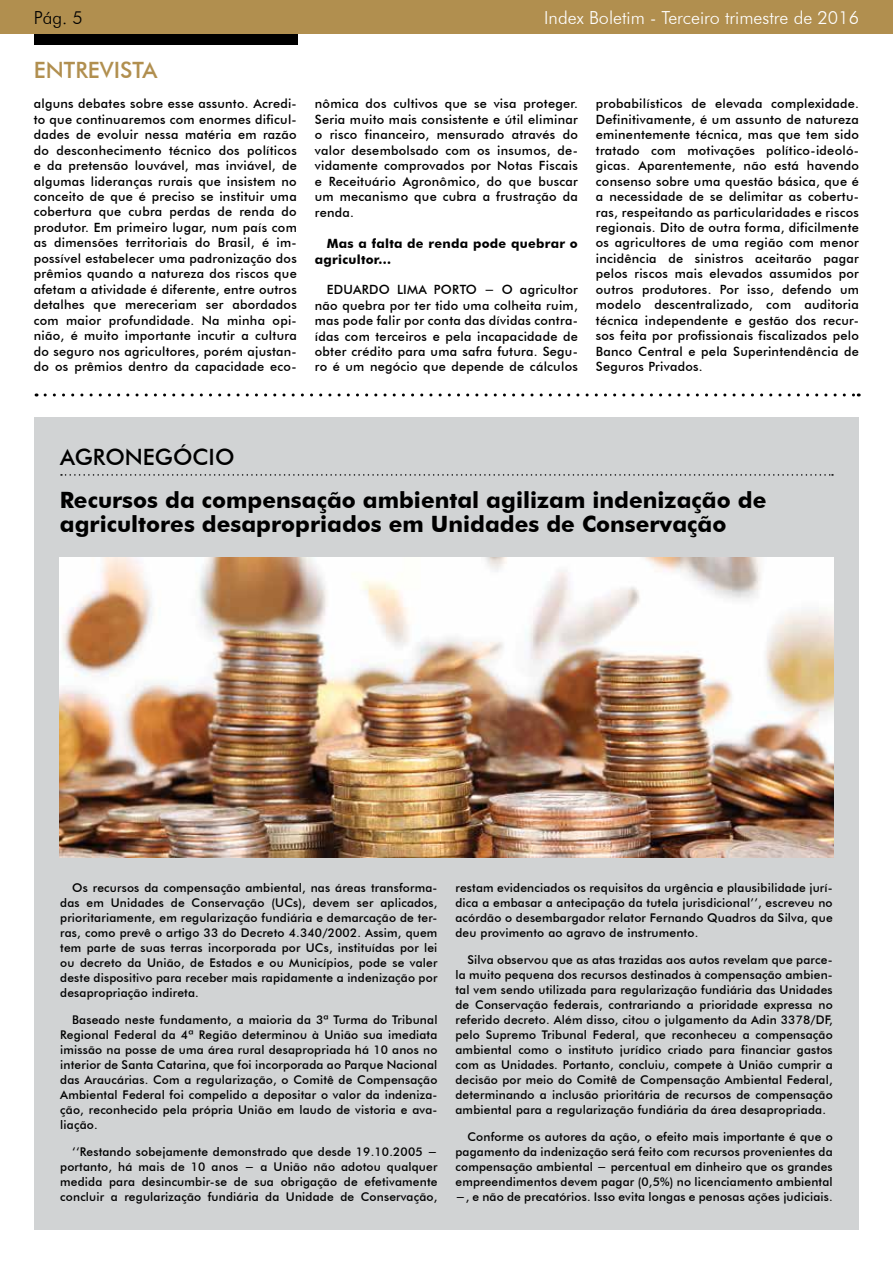
<style>
.page{position:relative;width:893px;height:1263px;background:#fff}
.page>*{position:absolute;margin:0;border:0;box-sizing:border-box;transform-origin:0 0}
.t1{font:700 22.5px/24px "Futura BT";color:#000}
.t2{font:500 22.5px "Futura BT";color:#000}
.t3{font:500 22.5px "Futura BT";color:#b18f4f}
.t4{font:300 18px "Futura BT";color:#fff}
.t5{font:300 18px "Futura BT";color:#000}
.t6{font:500 12.75px/15.5px "Futura BT";letter-spacing:.02em;color:#000;text-align:justify}
.t7{font:700 12.75px/16.2px "Futura BT";letter-spacing:.02em;color:#000}
.t8{font:500 12px/15px "Futura BT";letter-spacing:.015em;color:#000;text-align:justify}
</style>
<div class="page">
<div style="left:0;top:0;width:893px;height:34px;background:#b18f4f"></div>
<div style="left:34px;top:34px;width:263px;height:11px;background:#000"></div>
<svg style="left:45px;top:393px;width:814px;height:3px"></svg>
<div style="left:34px;top:417px;width:825px;height:813px;background:#d1d3d4"></div>
<svg style="left:61px;top:474px;width:772px;height:2px"></svg>
<img style="left:59px;top:558px;width:775px;height:300px">
<h2 class="t5" style="left:34px;top:6px;width:50px">Pág. 5</h2>
<h1 class="t3" style="left:34px;top:56px;width:125px">ENTREVISTA</h1>
<h2 class="t4" style="left:544px;top:6px;width:316px">Index Boletim - Terceiro trimestre de 2016</h2>
<p class="t6" style="left:34px;top:96px;width:265px">alguns debates sobre esse assunto. Acredi&shy;to que continuaremos com enormes dificul&shy;dades de evoluir nessa matéria em razão do desconhecimento técnico dos políticos e da pretensão louvável, mas inviável, de algumas lideranças rurais que insistem no conceito de que é preciso se instituir uma cobertura que cubra perdas de renda do produtor. Em primeiro lugar, num país com as dimensões territoriais do Brasil, é im&shy;possível estabelecer uma padronização dos prêmios quando a natureza dos riscos que afetam a atividade é diferente, entre outros detalhes que mereceriam ser abordados com maior profundidade. Na minha opi&shy;nião, é muito importante incutir a cultura do seguro nos agricultores, porém ajustan&shy;do os prêmios dentro da capacidade eco-</p>
<p class="t6" style="left:315px;top:96px;width:265px">nômica dos cultivos que se visa proteger.<br>Seria muito mais consistente e útil eliminar o risco financeiro, mensurado através do valor desembolsado com os insumos, de&shy;vidamente comprovados por Notas Fiscais e Receituário Agronômico, do que buscar um mecanismo que cubra a frustração da renda.</p>
<p class="t7" style="left:315px;top:235px;width:265px;text-indent:12px">Mas a falta de renda pode quebrar o agricultor...</p>
<p class="t6" style="left:315px;top:282px;width:265px;text-indent:12px">EDUARDO LIMA PORTO − O agricultor não quebra por ter tido uma colheita ruim, mas pode falir por conta das dívidas contra&shy;ídas com terceiros e pela incapacidade de obter crédito para uma safra futura. Segu&shy;ro é um negócio que depende de cálculos</p>
<p class="t6" style="left:596px;top:96px;width:265px">probabilísticos de elevada complexidade.<br>Definitivamente, é um assunto de natureza eminentemente técnica, mas que tem sido tratado com motivações político-ideoló&shy;gicas. Aparentemente, não está havendo consenso sobre uma questão básica, que é a necessidade de se delimitar as cobertu&shy;ras, respeitando as particularidades e riscos regionais. Dito de outra forma, dificilmente os agricultores de uma região com menor incidência de sinistros aceitarão pagar pelos riscos mais elevados assumidos por outros produtores. Por isso, defendo um modelo descentralizado, com auditoria técnica independente e gestão dos recur&shy;sos feita por profissionais fiscalizados pelo Banco Central e pela Superintendência de Seguros Privados.</p>
<h1 class="t2" style="left:60px;top:443px;width:176px">AGRONEGÓCIO</h1>
<h1 class="t1" style="left:60px;top:488px;width:708px">Recursos da compensação ambiental agilizam indenização de agricultores desapropriados em Unidades de Conservação</h1>
<p class="t8" style="left:60px;top:880px;width:379px;text-indent:12px">Os recursos da compensação ambiental, nas áreas transforma&shy;das em Unidades de Conservação (UCs), devem ser aplicados, prioritariamente, em regularização fundiária e demarcação de ter&shy;ras, como prevê o artigo 33 do Decreto 4.340/2002. Assim, quem tem parte de suas terras incorporada por UCs, instituídas por lei ou decreto da União, de Estados e ou Municípios, pode se valer deste dispositivo para receber mais rapidamente a indenização por desapropriação indireta.</p>
<p class="t8" style="left:60px;top:1012px;width:379px;text-indent:12px">Baseado neste fundamento, a maioria da 3ª Turma do Tribunal Regional Federal da 4ª Região determinou à União sua imediata imissão na posse de uma área rural desapropriada há 10 anos no interior de Santa Catarina, que foi incorporada ao Parque Nacional das Araucárias. Com a regularização, o Comitê de Compensação Ambiental Federal foi compelido a depositar o valor da indeniza&shy;ção, reconhecido pela própria União em laudo de vistoria e ava&shy;liação.</p>
<p class="t8" style="left:60px;top:1144px;width:379px;text-indent:12px">‘‘Restando sobejamente demonstrado que desde 19.10.2005 − portanto, há mais de 10 anos − a União não adotou qualquer medida para desincumbir-se de sua obrigação de efetivamente concluir a regularização fundiária da Unidade de Conservação,</p>
<p class="t8" style="left:455px;top:880px;width:379px">restam evidenciados os requisitos da urgência e plausibilidade jurí&shy;dica a embasar a antecipação da tutela jurisdicional’’, escreveu no acórdão o desembargador relator Fernando Quadros da Silva, que deu provimento ao agravo de instrumento.</p>
<p class="t8" style="left:455px;top:952px;width:379px;text-indent:12px">Silva observou que as atas trazidas aos autos revelam que parce&shy;la muito pequena dos recursos destinados à compensação ambien&shy;tal vem sendo utilizada para regularização fundiária das Unidades de Conservação federais, contrariando a prioridade expressa no referido decreto. Além disso, citou o julgamento da Adin 3378/DF, pelo Supremo Tribunal Federal, que reconheceu a compensação ambiental como o instituto jurídico criado para financiar gastos com as Unidades. Portanto, concluiu, compete à União cumprir a decisão por meio do Comitê de Compensação Ambiental Federal, determinando a inclusão prioritária de recursos de compensação ambiental para a regularização fundiária da área desapropriada.</p>
<p class="t8" style="left:455px;top:1129px;width:379px;text-indent:12px">Conforme os autores da ação, o efeito mais importante é que o pagamento da indenização será feito com recursos provenientes da compensação ambiental − percentual em dinheiro que os grandes empreendimentos devem pagar (0,5%) no licenciamento ambiental −, e não de precatórios. Isso evita longas e penosas ações judiciais.</p>
</div>
